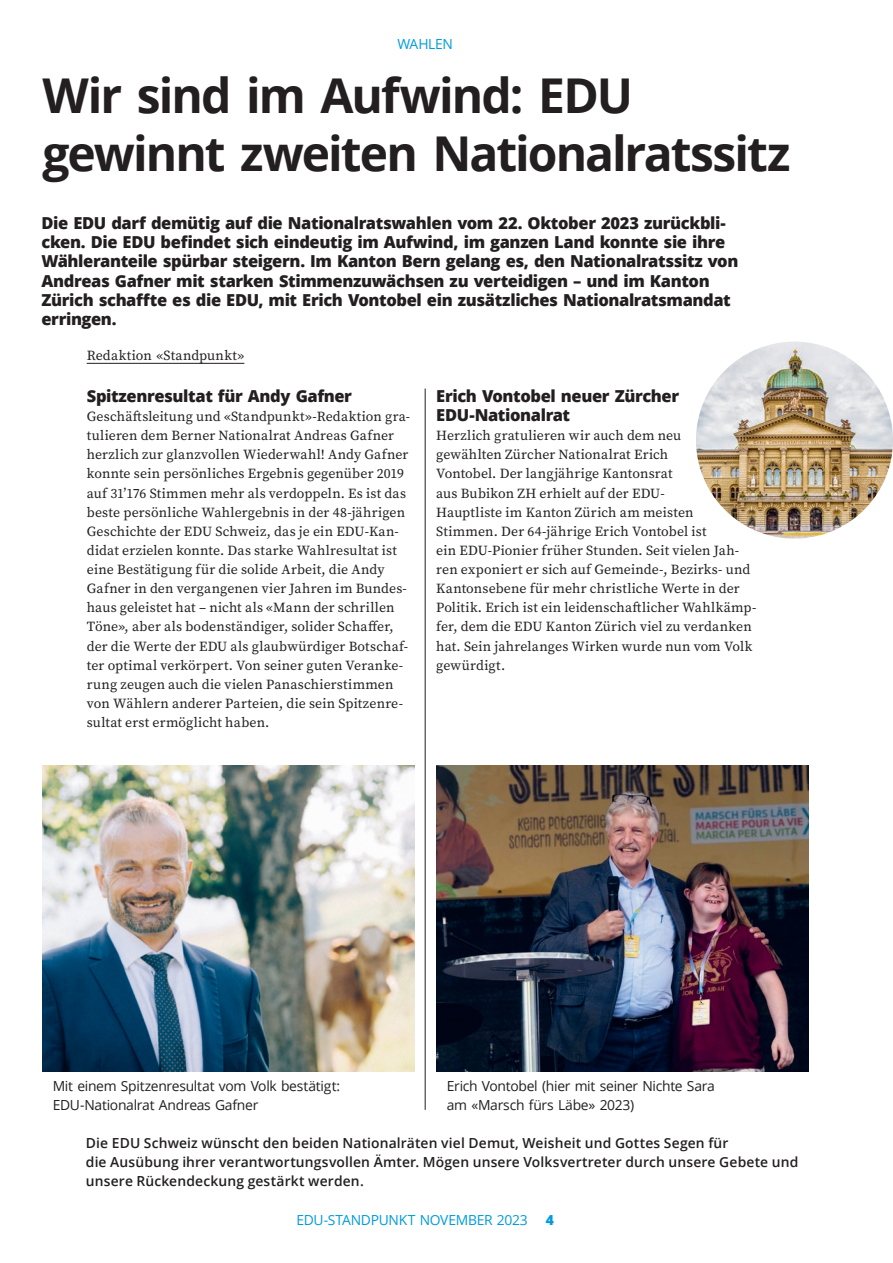
<style>
.page{position:relative;width:893px;height:1263px;background:#fff}
.page>*{position:absolute;margin:0;border:0;box-sizing:border-box;transform-origin:0 0}
.t1{font:700 48px/57.6px "Open Sans";letter-spacing:-.04em;color:#231f20}
.t2{font:800 16.5px/19.2px "Open Sans";letter-spacing:-.025em;color:#231f20}
.t3{font:13.8px/19.2px "Source Serif Pro";letter-spacing:.01em;color:#231f20}
.t4{font:600 13.8px/19.2px "Open Sans";letter-spacing:.01em;color:#231f20}
.t5{font:13.8px/19.2px "Open Sans";letter-spacing:-.02em;color:#231f20}
.t6{font:13.8px "Open Sans";letter-spacing:-.02em;color:#009bde}
.t7{font:800 13.8px "Open Sans";color:#009bde}
</style>
<div class="page">
<hr style="left:425px;top:389px;width:1px;height:721px;background:#231f20">
<hr style="left:87px;top:363px;width:157px;height:1px;background:#231f20">
<img style="left:696px;top:342px;width:197px;height:196px;border-radius:97px">
<img style="left:43px;top:765px;width:371px;height:306px">
<img style="left:436px;top:765px;width:372px;height:306px">
<p class="t6" style="left:397px;top:34px;width:57px">WAHLEN</p>
<h1 class="t1" style="left:42px;top:66px;width:749px">Wir sind im Aufwind: EDU gewinnt zweiten Nationalratssitz</h1>
<p class="t2" style="left:41px;top:213px;width:698px">Die EDU darf demütig auf die Nationalratswahlen vom 22. Oktober 2023 zurückbli&shy;cken. Die EDU befindet sich eindeutig im Aufwind, im ganzen Land konnte sie ihre Wähleranteile spürbar steigern. Im Kanton Bern gelang es, den Nationalratssitz von Andreas Gafner mit starken Stimmenzuwächsen zu verteidigen – und im Kanton Zürich schaffte es die EDU, mit Erich Vontobel ein zusätzliches Nationalratsmandat erringen.</p>
<p class="t3" style="left:87px;top:346px;width:159px">Redaktion «Standpunkt»</p>
<p class="t2" style="left:87px;top:385px;width:267px">Spitzenresultat für Andy Gafner</p>
<p class="t3" style="left:87px;top:407px;width:325px">Geschäftsleitung und «Standpunkt»-Redaktion gra&shy;tulieren dem Berner Nationalrat Andreas Gafner herzlich zur glanzvollen Wiederwahl! Andy Gafner konnte sein persönliches Ergebnis gegenüber 2019 auf 31’176 Stimmen mehr als verdoppeln. Es ist das beste persönliche Wahlergebnis in der 48-jährigen Geschichte der EDU Schweiz, das je ein EDU-Kan&shy;didat erzielen konnte. Das starke Wahlresultat ist eine Bestätigung für die solide Arbeit, die Andy Gafner in den vergangenen vier Jahren im Bundes&shy;haus geleistet hat – nicht als «Mann der schrillen Töne», aber als bodenständiger, solider Schaffer, der die Werte der EDU als glaubwürdiger Botschaf&shy;ter optimal verkörpert. Von seiner guten Veranke&shy;rung zeugen auch die vielen Panaschierstimmen von Wählern anderer Parteien, die sein Spitzenre&shy;sultat erst ermöglicht haben.</p>
<p class="t2" style="left:436px;top:385px;width:244px">Erich Vontobel neuer Zürcher<br>EDU-Nationalrat</p>
<p class="t3" style="left:436px;top:426px;width:322px">Herzlich gratulieren wir auch dem neu<br>gewählten Zürcher Nationalrat Erich<br>Vontobel. Der langjährige Kantonsrat<br>aus Bubikon ZH erhielt auf der EDU-<br>Hauptliste im Kanton Zürich am meisten Stimmen. Der 64-jährige Erich Vontobel ist<br>ein EDU-Pionier früher Stunden. Seit vielen Jah&shy;ren exponiert er sich auf Gemeinde-, Bezirks- und Kantonsebene für mehr christliche Werte in der Politik. Erich ist ein leidenschaftlicher Wahlkämp&shy;fer, dem die EDU Kanton Zürich viel zu verdanken hat. Sein jahrelanges Wirken wurde nun vom Volk gewürdigt.</p>
<p class="t5" style="left:53px;top:1076px;width:289px">Mit einem Spitzenresultat vom Volk bestätigt:<br>EDU-Nationalrat Andreas Gafner</p>
<p class="t5" style="left:447px;top:1076px;width:270px">Erich Vontobel (hier mit seiner Nichte Sara am «Marsch fürs Läbe» 2023)</p>
<p class="t4" style="left:86px;top:1133px;width:714px">Die EDU Schweiz wünscht den beiden Nationalräten viel Demut, Weisheit und Gottes Segen für<br>die Ausübung ihrer verantwortungsvollen Ämter. Mögen unsere Volksvertreter durch unsere Gebete und unsere Rückendeckung gestärkt werden.</p>
<p class="t6" style="left:296px;top:1211px;width:233px">EDU-STANDPUNKT NOVEMBER 2023</p>
<p class="t7" style="left:546px;top:1209px;width:10px">4</p>
</div>
